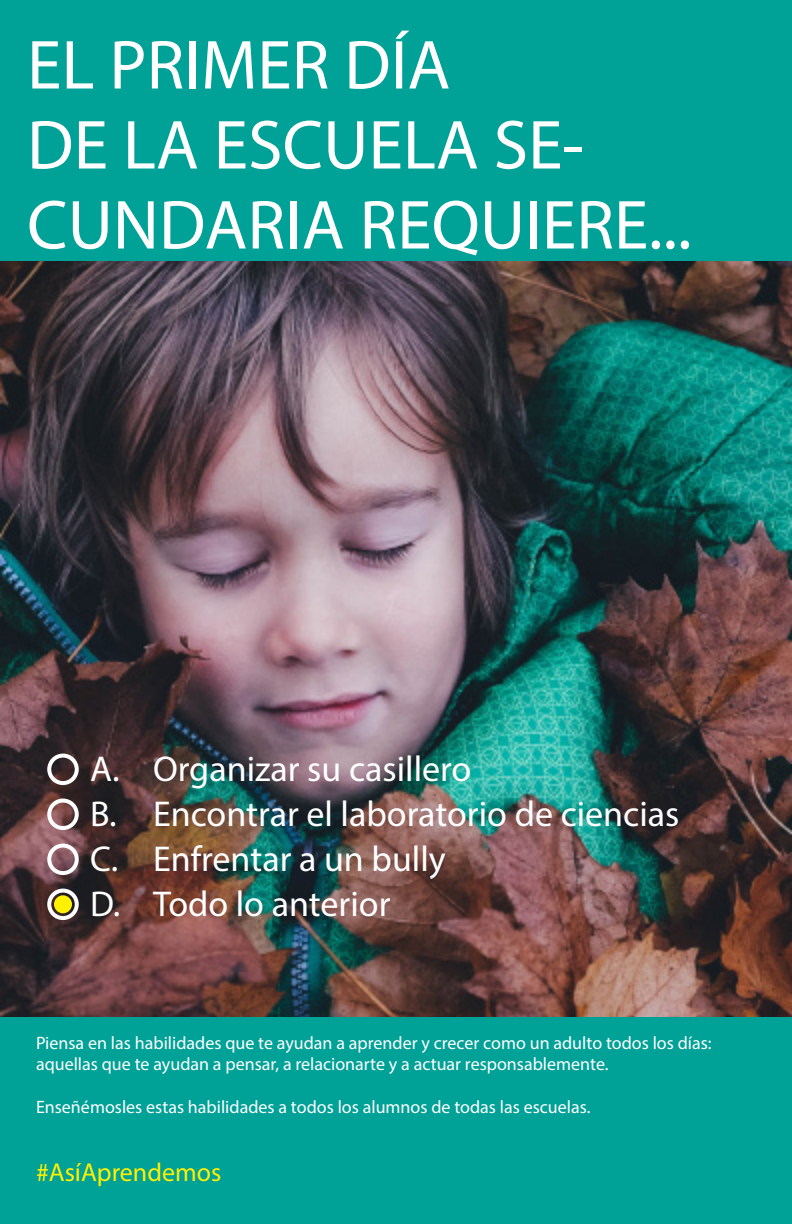
<style>
.page{position:relative;width:792px;height:1224px;background:#00a197}
.page>*{position:absolute;margin:0;border:0;box-sizing:border-box;transform-origin:0 0}
.t1{font:70px/80px "Myriad Pro";color:#fff}
.t2{font:36px "Myriad Pro";color:#fff}
.t3{font:26px "Myriad Pro";color:#fff101}
.t4{font:18px/21.6px "Myriad Pro";color:#fff}
</style>
<div class="page">
<img style="left:0;top:261px;width:792px;height:756px">
<div style="left:47px;top:799px;width:32px;height:31px;border:4px solid #fff;border-radius:50%"></div>
<div style="left:47px;top:754px;width:32px;height:31px;border:4px solid #fff;border-radius:50%"></div>
<div style="left:47px;top:844px;width:32px;height:31px;border:4px solid #fff;border-radius:50%"></div>
<div style="left:47px;top:889px;width:32px;height:31px;border:4px solid #fff;border-radius:50%"></div>
<div style="left:54px;top:895px;width:18px;height:18px;background:#fff101;border-radius:50%"></div>
<p class="t1" style="left:27px;top:24px;width:425px">EL PRIMER DÍA</p>
<p class="t1" style="left:27px;top:104px;width:666px">DE LA ESCUELA SE-<br>CUNDARIA REQUIERE...</p>
<p class="t2" style="left:90px;top:746px;width:383px">A. Organizar su casillero</p>
<p class="t2" style="left:90px;top:791px;width:591px">B. Encontrar el laboratorio de ciencias</p>
<p class="t2" style="left:90px;top:836px;width:357px">C. Enfrentar a un bully</p>
<p class="t2" style="left:90px;top:881px;width:302px">D. Todo lo anterior</p>
<p class="t4" style="left:36px;top:1031px;width:677px">Piensa en las habilidades que te ayudan a aprender y crecer como un adulto todos los días: aquellas que te ayudan a pensar, a relacionarte y a actuar responsablemente.</p>
<p class="t4" style="left:36px;top:1096px;width:556px">Enseñémosles estas habilidades a todos los alumnos de todas las escuelas.</p>
<p class="t3" style="left:36px;top:1156px;width:187px">#AsíAprendemos</p>
</div>
